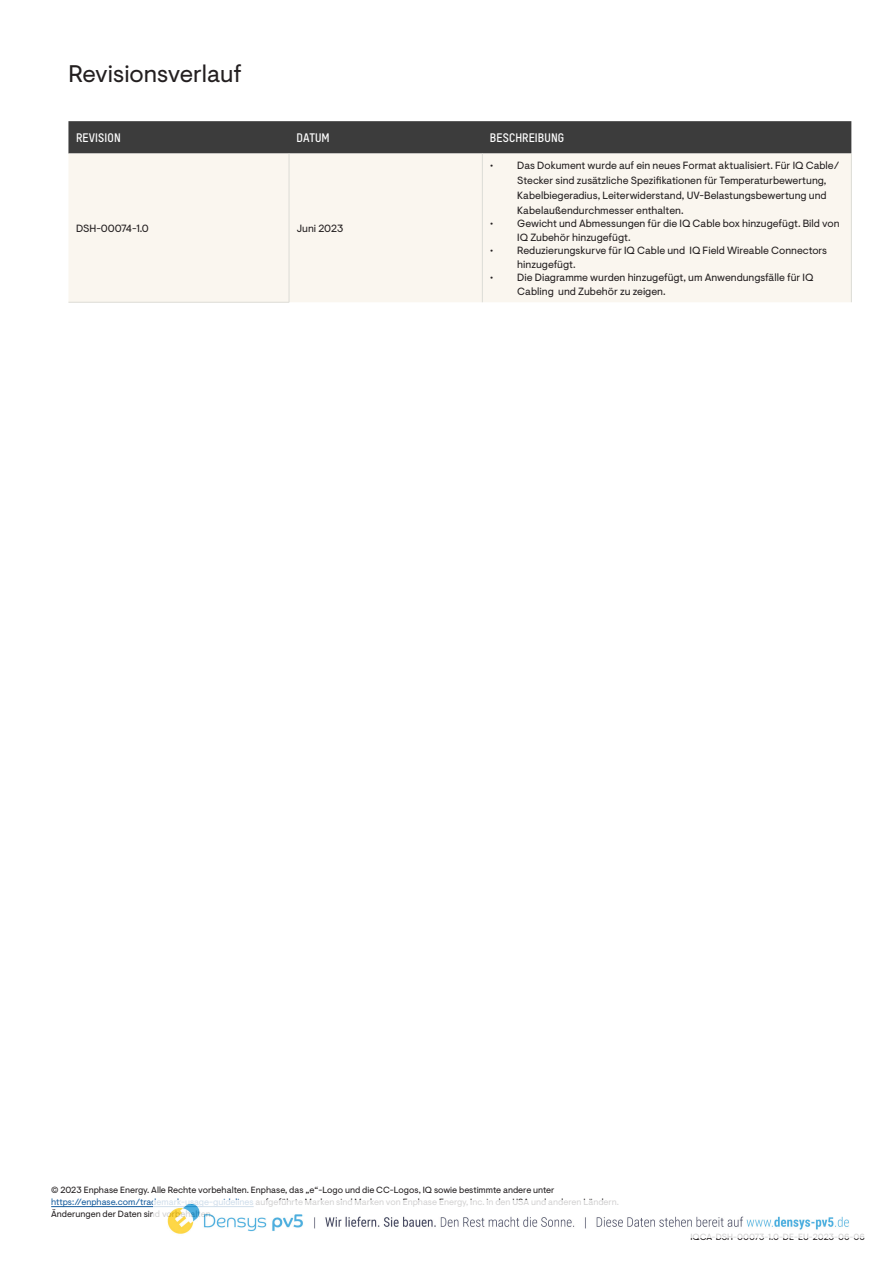
<style>
.page{position:relative;width:893px;height:1263px;background:#fff}
.page>*{position:absolute;margin:0;border:0;box-sizing:border-box;transform-origin:0 0}
.Subheading{font:24px "Enphase Visuelt";color:#231f20}
.Specification_header{font:12px "T Star Pro Bold";letter-spacing:.01em;color:#fff}
.Specification_left_c{font:10.5px/15px "Enphase Visuelt";color:#231f20}
.Specification_left_a{font:10.5px "Enphase Visuelt";color:#231f20}
.Footnote_left{font:9px/12px "Enphase Visuelt";color:#231f20}
.s1{color:#175d9e}
</style>
<div class="page">
<div style="left:68px;top:121px;width:783px;height:33px;background:#3c3c3c"></div>
<div style="left:68px;top:154px;width:783px;height:148px;background:#faf6ef"></div>
<hr style="left:482px;top:154px;width:1px;height:148px;background:#dcdcd6">
<hr style="left:851px;top:154px;width:1px;height:148px;background:#dcdcd6">
<hr style="left:289px;top:154px;width:1px;height:148px;background:#dcdcd6">
<hr style="left:68px;top:302px;width:221px;height:1px;background:#dcdcd6">
<hr style="left:51px;top:1206px;width:203px;height:1px;background:#175d9e">
<img style="left:153px;top:1203px;width:696px;height:31px">
<p class="Subheading" style="left:68px;top:59px;width:175px">Revisionsverlauf</p>
<p class="Specification_header" style="left:76px;top:129px;width:46px">REVISION</p>
<p class="Specification_header" style="left:297px;top:129px;width:35px">DATUM</p>
<p class="Specification_header" style="left:490px;top:129px;width:76px">BESCHREIBUNG</p>
<p class="Specification_left_c" style="left:76px;top:221px;width:74px">DSH-00074-1.0</p>
<p class="Specification_left_a" style="left:297px;top:222px;width:48px">Juni 2023</p>
<p class="Specification_left_c" style="left:517px;top:158px;width:324px;text-indent:-27px">• Das Dokument wurde auf ein neues Format aktualisiert. Für IQ Cable/ Stecker sind zusätzliche Spezifikationen für Temperaturbewertung, Kabelbiegeradius, Leiterwiderstand, UV-Belastungsbewertung und Kabelaußendurchmesser enthalten.</p>
<p class="Specification_left_c" style="left:517px;top:217px;width:324px;line-height:13.5px;text-indent:-27px">• Gewicht und Abmessungen für die IQ Cable box hinzugefügt. Bild von<br>IQ Zubehör hinzugefügt.</p>
<p class="Specification_left_c" style="left:517px;top:244px;width:311px;line-height:13.5px;text-indent:-27px">• Reduzierungskurve für IQ Cable und IQ Field Wireable Connectors hinzugefügt.</p>
<p class="Specification_left_c" style="left:517px;top:271px;width:298px;line-height:13.5px;text-indent:-27px">• Die Diagramme wurden hinzugefügt, um Anwendungsfälle für IQ<br>Cabling und Zubehör zu zeigen.</p>
<p class="Footnote_left" style="left:51px;top:1184px;width:569px">© 2023 Enphase Energy. Alle Rechte vorbehalten. Enphase, das „e“-Logo und die CC-Logos, IQ sowie bestimmte andere unter <span class="s1">https://enphase.com/trademark-usage-guidelines</span> aufgeführte Marken sind Marken von Enphase Energy, Inc. in den USA und anderen Ländern.</p>
<p class="Footnote_left" style="left:51px;top:1208px;width:163px">Änderungen der Daten sind vorbehalten.</p>
<p class="Footnote_left" style="left:690px;top:1231px;width:176px">IQCA-DSH-00073-1.0-DE-EU-2023-06-06</p>
</div>
